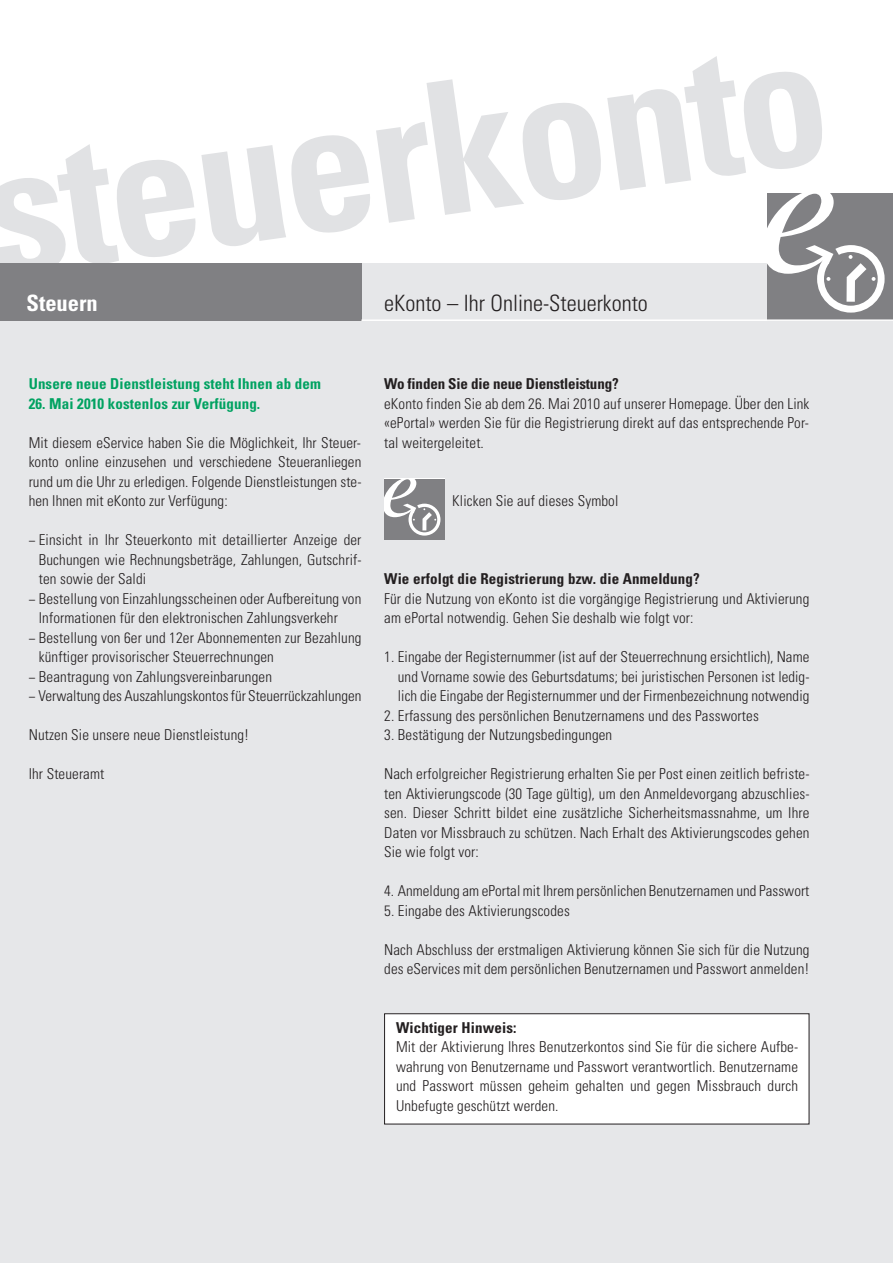
<style>
.page{position:relative;width:893px;height:1263px;background:#fff}
.page>*{position:absolute;margin:0;border:0;box-sizing:border-box;transform-origin:0 0}
.t1{font:700 condensed 184.5px "Univers";color:#e1e2e4}
.t2{font:300 condensed 22.5px "Univers";color:#231f20}
.t3{font:700 condensed 22.5px "Univers";color:#fff}
.t4{font:300 condensed 15px/19.5px "Univers";letter-spacing:.01em;color:#231f20;text-align:justify}
.t5{font:700 condensed 15px "Univers";letter-spacing:.01em;color:#00a261}
.t6{font:700 condensed 15px "Univers";letter-spacing:.01em;color:#231f20}
.t7{font:700 condensed 15px "Univers";letter-spacing:-.01em;color:#231f20}
</style>
<div class="page">
<div style="left:0;top:264px;width:893px;height:999px;background:#e6e7e9"></div>
<div style="left:767px;top:193px;width:126px;height:127px;background:#808083"></div>
<svg style="left:767px;top:193px;width:118px;height:120px"></svg>
<div style="left:385px;top:479px;width:59px;height:60px;background:#808083"></div>
<svg style="left:384px;top:479px;width:56px;height:57px"></svg>
<div style="left:385px;top:1014px;width:424px;height:110px;background:#fff"></div>
<div style="left:384px;top:1013px;width:425px;height:111px;border:1px solid #231f20"></div>
<div style="left:0;top:264px;width:361px;height:57px;background:#808083"></div>
<hr style="left:361px;top:319px;width:532px;height:2px;background:#fff">
<h1 class="t1" style="left:-25px;top:146px;width:852px;rotate:-8deg">steuerkonto</h1>
<h2 class="t2" style="left:384px;top:295px;width:265px">eKonto – Ihr Online-Steuerkonto</h2>
<h2 class="t3" style="left:27px;top:295px;width:73px">Steuern</h2>
<p class="t5" style="left:29px;top:378px;width:294px">Unsere neue Dienstleistung steht Ihnen ab dem</p>
<p class="t5" style="left:29px;top:398px;width:233px">26. Mai 2010 kostenlos zur Verfügung.</p>
<p class="t4" style="left:29px;top:434px;width:334px">Mit diesem eService haben Sie die Möglichkeit, Ihr Steuer&shy;konto online einzusehen und verschiedene Steueranliegen rund um die Uhr zu erledigen. Folgende Dienstleistungen ste&shy;hen Ihnen mit eKonto zur Verfügung:</p>
<p class="t4" style="left:29px;top:532px;width:334px">− Einsicht in Ihr Steuerkonto mit detaillierter Anzeige der</p>
<p class="t4" style="left:39px;top:551px;width:324px">Buchungen wie Rechnungsbeträge, Zahlungen, Gutschrif-</p>
<p class="t4" style="left:39px;top:571px;width:109px">ten sowie der Saldi</p>
<p class="t4" style="left:29px;top:590px;width:334px">− Bestellung von Einzahlungsscheinen oder Aufbereitung von</p>
<p class="t4" style="left:39px;top:610px;width:301px">Informationen für den elektronischen Zahlungsverkehr</p>
<p class="t4" style="left:29px;top:629px;width:334px">− Bestellung von 6er und 12er Abonnementen zur Bezahlung</p>
<p class="t4" style="left:39px;top:649px;width:237px">künftiger provisorischer Steuerrechnungen</p>
<p class="t4" style="left:29px;top:668px;width:245px">− Beantragung von Zahlungsvereinbarungen</p>
<p class="t4" style="left:29px;top:688px;width:334px">− Verwaltung des Auszahlungskontos für Steuerrückzahlungen</p>
<p class="t4" style="left:29px;top:727px;width:222px">Nutzen Sie unsere neue Dienstleistung!</p>
<p class="t4" style="left:29px;top:766px;width:77px">Ihr Steueramt</p>
<p class="t7" style="left:384px;top:378px;width:236px">Wo finden Sie die neue Dienstleistung?</p>
<p class="t4" style="left:384px;top:395px;width:427px">eKonto finden Sie ab dem 26. Mai 2010 auf unserer Homepage. Über den Link «ePortal» werden Sie für die Registrierung direkt auf das entsprechende Por&shy;tal weitergeleitet.</p>
<p class="t4" style="left:452px;top:493px;width:168px">Klicken Sie auf dieses Symbol</p>
<p class="t6" style="left:384px;top:573px;width:317px">Wie erfolgt die Registrierung bzw. die Anmeldung?</p>
<p class="t4" style="left:384px;top:590px;width:427px">Für die Nutzung von eKonto ist die vorgängige Registrierung und Aktivierung am ePortal notwendig. Gehen Sie deshalb wie folgt vor:</p>
<p class="t4" style="left:398px;top:649px;width:413px;text-indent:-14px">1. Eingabe der Registernummer (ist auf der Steuerrechnung ersichtlich), Name und Vorname sowie des Geburtsdatums; bei juristischen Personen ist ledig&shy;lich die Eingabe der Registernummer und der Firmenbezeichnung notwendig</p>
<p class="t4" style="left:384px;top:707px;width:376px">2. Erfassung des persönlichen Benutzernamens und des Passwortes</p>
<p class="t4" style="left:384px;top:727px;width:230px">3. Bestätigung der Nutzungsbedingungen</p>
<p class="t4" style="left:384px;top:766px;width:427px">Nach erfolgreicher Registrierung erhalten Sie per Post einen zeitlich befriste&shy;ten Aktivierungscode (30 Tage gültig), um den Anmeldevorgang abzuschlies&shy;sen. Dieser Schritt bildet eine zusätzliche Sicherheitsmassnahme, um Ihre Daten vor Missbrauch zu schützen. Nach Erhalt des Aktivierungscodes gehen Sie wie folgt vor:</p>
<p class="t4" style="left:384px;top:883px;width:427px">4. Anmeldung am ePortal mit Ihrem persönlichen Benutzernamen und Passwort</p>
<p class="t4" style="left:384px;top:902px;width:187px">5. Eingabe des Aktivierungscodes</p>
<p class="t4" style="left:384px;top:941px;width:427px">Nach Abschluss der erstmaligen Aktivierung können Sie sich für die Nutzung des eServices mit dem persönlichen Benutzernamen und Passwort anmelden!</p>
<p class="t6" style="left:396px;top:1022px;width:122px">Wichtiger Hinweis:</p>
<p class="t4" style="left:396px;top:1039px;width:404px">Mit der Aktivierung Ihres Benutzerkontos sind Sie für die sichere Aufbe&shy;wahrung von Benutzername und Passwort verantwortlich. Benutzername und Passwort müssen geheim gehalten und gegen Missbrauch durch Unbefugte geschützt werden.</p>
</div>
